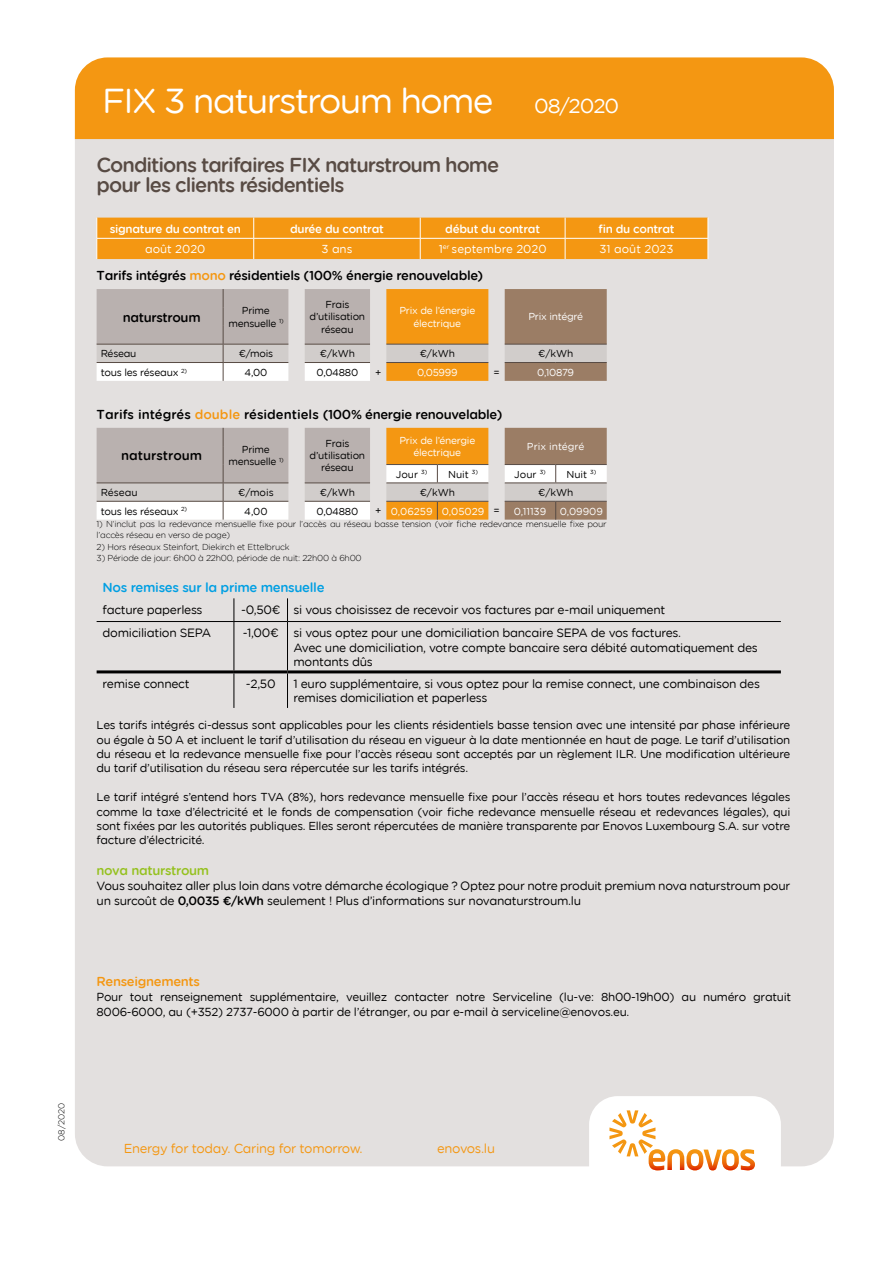
<style>
.page{position:relative;width:893px;height:1263px;background:#fff}
.page>*{position:absolute;margin:0;border:0;box-sizing:border-box;transform-origin:0 0}
.t1{font:34.5px "Gotham Rounded Book Enovos";letter-spacing:-.05em;color:#fff}
.t2{font:20.1px/20.1px "Gotham Rounded Medium Enovos";letter-spacing:-.05em;color:#584b44}
.t3{font:13.05px "Gotham Rounded Medium Enovos";letter-spacing:-.025em;color:#009fe3}
.t4{font:12.9px "Gotham Rounded Medium Enovos";color:#000}
.t5{font:12.9px "Gotham Rounded Medium Enovos";letter-spacing:-.025em;color:#000}
.t6{font:12.9px "Gotham Rounded Book Enovos";letter-spacing:-.025em;color:#f49712}
.t7{font:12.9px "Gotham Rounded Medium Enovos";letter-spacing:-.025em;color:#95c11f}
.t8{font:12.9px "Gotham Rounded Medium Enovos";letter-spacing:-.025em;color:#f49712}
.t9{font:12px/14.4px "Gotham Rounded Book Enovos";letter-spacing:-.025em;color:#000}
.t10{font:11.7px/14.5px "Gotham Rounded Book Enovos";letter-spacing:-.025em;color:#000}
.t11{font:11.55px/14.4px "Gotham Rounded Book Enovos";letter-spacing:-.025em;color:#000;text-align:justify}
.t12{font:11.55px "Gotham Rounded Medium Enovos";letter-spacing:-.025em;color:#fff}
.t13{font:11.55px "Gotham Rounded Book Enovos";color:#fff}
.t14{font:10.2px "Gotham Rounded Book Enovos";letter-spacing:-.025em;color:#000}
.t15{font:10.05px/12.1px "Gotham Rounded Book Enovos";letter-spacing:-.025em;color:#000;text-align:center}
.t16{font:10.05px/12.1px "Gotham Rounded Book Enovos";letter-spacing:-.025em;color:#fff;text-align:center}
.t17{font:10.05px "Gotham Rounded Book Enovos";color:#fff}
.t18{font:8.7px/11.6px "Gotham Rounded Light Enovos";letter-spacing:-.025em;color:#000}
.s1{font-size:20.1px}
.s2{color:#f49712}
.s3{color:#000}
.s4{font-family:"Gotham Rounded Medium Enovos"}
</style>
<div class="page">
<div style="left:75px;top:139px;width:759px;height:1027px;background:#e3e0df"></div>
<div style="left:97px;top:218px;width:612px;height:41px;background:#f49712"></div>
<hr style="left:97px;top:238px;width:157px;height:1px;background:#fff">
<hr style="left:254px;top:238px;width:166px;height:1px;background:#fff">
<hr style="left:420px;top:238px;width:145px;height:1px;background:#fff">
<hr style="left:565px;top:238px;width:143px;height:1px;background:#fff">
<div style="left:75px;top:57px;width:759px;height:82px;background:#f49712"></div>
<div style="left:589px;top:1096px;width:192px;height:102px;background:#fff;border-radius:29px"></div>
<svg style="left:609px;top:1110px;width:146px;height:60px"></svg>
<hr style="left:97px;top:621px;width:137px;height:1px;background:#000">
<hr style="left:234px;top:621px;width:53px;height:1px;background:#000">
<hr style="left:287px;top:621px;width:494px;height:1px;background:#000">
<svg style="left:234px;top:598px;width:1px;height:23px"></svg>
<svg style="left:287px;top:598px;width:1px;height:23px"></svg>
<hr style="left:234px;top:622px;width:1px;height:48px;background:#000">
<hr style="left:287px;top:622px;width:1px;height:48px;background:#000">
<hr style="left:234px;top:673px;width:1px;height:35px;background:#000">
<hr style="left:287px;top:673px;width:1px;height:35px;background:#000">
<hr style="left:97px;top:670px;width:137px;height:3px;background:#000">
<hr style="left:234px;top:670px;width:53px;height:3px;background:#000">
<hr style="left:287px;top:670px;width:494px;height:3px;background:#000">
<div style="left:305px;top:289px;width:65px;height:55px;background:#b9b1af"></div>
<svg style="left:288px;top:344px;width:217px;height:18px;background:#d8d5d3"></svg>
<svg style="left:288px;top:362px;width:217px;height:158px;background:#dcd8d7"></svg>
<hr style="left:305px;top:344px;width:65px;height:1px;background:#584b44">
<hr style="left:305px;top:362px;width:65px;height:1px;background:#584b44">
<hr style="left:305px;top:482px;width:65px;height:1px;background:#584b44">
<svg style="left:97px;top:289px;width:191px;height:231px"></svg>
<hr style="left:305px;top:501px;width:65px;height:1px;background:#584b44">
<svg style="left:505px;top:289px;width:102px;height:231px;background:#b7a598"></svg>
<svg style="left:386px;top:289px;width:102px;height:231px;background:#e8b46b"></svg>
<h1 class="t1" style="left:102px;top:77px;width:519px">FIX 3 naturstroum home <span class="s1">08/2020</span></h1>
<h2 class="t2" style="left:97px;top:153px;width:404px">Conditions tarifaires FIX naturstroum home pour les clients résidentiels</h2>
<p class="t12" style="left:110px;top:220px;width:133px">signature du contrat en</p>
<p class="t12" style="left:290px;top:220px;width:95px">durée du contrat</p>
<p class="t12" style="left:445px;top:220px;width:96px">début du contrat</p>
<p class="t12" style="left:598px;top:220px;width:78px">fin du contrat</p>
<p class="t13" style="left:145px;top:241px;width:62px">août 2020</p>
<p class="t13" style="left:321px;top:241px;width:32px">3 ans</p>
<p class="t13" style="left:439px;top:241px;width:109px">1<sup>er</sup> septembre 2020</p>
<p class="t13" style="left:600px;top:241px;width:75px">31 août 2023</p>
<p class="t5" style="left:97px;top:266px;width:388px">Tarifs intégrés <span class="s2">mono</span> résidentiels (100% énergie renouvelable)</p>
<p class="t5" style="left:123px;top:308px;width:79px">naturstroum</p>
<p class="t15" style="left:228px;top:304px;width:57px">Prime mensuelle <sup>1)</sup></p>
<p class="t15" style="left:310px;top:298px;width:57px">Frais d’utilisation réseau</p>
<p class="t16" style="left:399px;top:304px;width:77px">Prix de l’énergie électrique</p>
<p class="t16" style="left:528px;top:310px;width:56px">Prix intégré</p>
<p class="t15" style="left:101px;top:347px;width:37px">Réseau</p>
<p class="t15" style="left:239px;top:347px;width:36px">€/mois</p>
<p class="t15" style="left:320px;top:347px;width:37px">€/kWh</p>
<p class="t15" style="left:420px;top:347px;width:37px">€/kWh</p>
<p class="t15" style="left:538px;top:347px;width:37px">€/kWh</p>
<p class="t14" style="left:101px;top:365px;width:88px">tous les réseaux <sup>2)</sup></p>
<p class="t15" style="left:245px;top:366px;width:24px">4,00</p>
<p class="t15" style="left:317px;top:366px;width:43px">0,04880</p>
<p class="t15" style="left:375px;top:366px;width:8px">+</p>
<p class="t16" style="left:417px;top:366px;width:42px">0,05999</p>
<p class="t15" style="left:493px;top:366px;width:8px">=</p>
<p class="t16" style="left:537px;top:366px;width:38px">0,10879</p>
<p class="t4" style="left:97px;top:405px;width:407px">Tarifs intégrés <span class="s2">double</span> résidentiels (100% énergie renouvelable)</p>
<p class="t4" style="left:121px;top:447px;width:83px">naturstroum</p>
<p class="t15" style="left:228px;top:443px;width:57px">Prime mensuelle <sup>1)</sup></p>
<p class="t15" style="left:310px;top:437px;width:57px">Frais d’utilisation réseau</p>
<p class="t16" style="left:399px;top:434px;width:77px">Prix de l’énergie électrique</p>
<p class="t17" style="left:527px;top:440px;width:59px">Prix intégré</p>
<p class="t15" style="left:396px;top:468px;width:33px">Jour <sup>3)</sup></p>
<p class="t15" style="left:448px;top:468px;width:32px">Nuit <sup>3)</sup></p>
<p class="t15" style="left:514px;top:468px;width:33px">Jour <sup>3)</sup></p>
<p class="t15" style="left:566px;top:468px;width:32px">Nuit <sup>3)</sup></p>
<p class="t15" style="left:101px;top:486px;width:39px">Réseau</p>
<p class="t15" style="left:238px;top:486px;width:37px">€/mois</p>
<p class="t15" style="left:320px;top:486px;width:37px">€/kWh</p>
<p class="t15" style="left:420px;top:486px;width:37px">€/kWh</p>
<p class="t15" style="left:538px;top:486px;width:37px">€/kWh</p>
<p class="t14" style="left:101px;top:504px;width:88px">tous les réseaux <sup>2)</sup></p>
<p class="t15" style="left:244px;top:505px;width:25px">4,00</p>
<p class="t15" style="left:317px;top:505px;width:43px">0,04880</p>
<p class="t17" style="left:375px;top:504px;width:126px"><span class="s3">+</span> 0,06259 0,05029 <span class="s3">=</span></p>
<p class="t16" style="left:514px;top:505px;width:34px">0,11139</p>
<p class="t16" style="left:560px;top:505px;width:45px">0,09909</p>
<p class="t18" style="left:97px;top:517px;width:512px">1) N’inclut pas la redevance mensuelle fixe pour l’accès au réseau basse tension (voir fiche redevance mensuelle fixe pour l’accès réseau en verso de page)</p>
<p class="t18" style="left:97px;top:540px;width:195px">2) Hors réseaux Steinfort, Diekirch et Ettelbruck</p>
<p class="t18" style="left:97px;top:552px;width:267px">3) Période de jour: 6h00 à 22h00, période de nuit: 22h00 à 6h00</p>
<p class="t3" style="left:103px;top:578px;width:224px">Nos remises sur la prime mensuelle</p>
<p class="t9" style="left:103px;top:602px;width:101px">facture paperless</p>
<p class="t9" style="left:241px;top:602px;width:426px">-0,50€ si vous choisissez de recevoir vos factures par e-mail uniquement</p>
<p class="t9" style="left:103px;top:625px;width:110px">domiciliation SEPA</p>
<p class="t9" style="left:293px;top:625px;width:466px;text-indent:-51px">-1,00€ si vous optez pour une domiciliation bancaire SEPA de vos factures.<br>Avec une domiciliation, votre compte bancaire sera débité automatiquement des montants dûs</p>
<p class="t9" style="left:103px;top:675px;width:89px">remise connect</p>
<p class="t9" style="left:246px;top:675px;width:31px">-2,50</p>
<p class="t9" style="left:293px;top:675px;width:468px">1 euro supplémentaire, si vous optez pour la remise connect, une combinaison des remises domiciliation et paperless</p>
<p class="t11" style="left:97px;top:717px;width:695px">Les tarifs intégrés ci-dessus sont applicables pour les clients résidentiels basse tension avec une intensité par phase inférieure ou égale à 50 A et incluent le tarif d’utilisation du réseau en vigueur à la date mentionnée en haut de page. Le tarif d’utilisation du réseau et la redevance mensuelle fixe pour l’accès réseau sont acceptés par un règlement ILR. Une modification ultérieure du tarif d’utilisation du réseau sera répercutée sur les tarifs intégrés.</p>
<p class="t11" style="left:97px;top:789px;width:695px">Le tarif intégré s’entend hors TVA (8%), hors redevance mensuelle fixe pour l’accès réseau et hors toutes redevances légales comme la taxe d’électricité et le fonds de compensation (voir fiche redevance mensuelle réseau et redevances légales), qui sont fixées par les autorités publiques. Elles seront répercutées de manière transparente par Enovos Luxembourg S.A. sur votre facture d’électricité.</p>
<p class="t7" style="left:97px;top:861px;width:114px">nova naturstroum</p>
<p class="t9" style="left:97px;top:877px;width:695px;line-height:15px">Vous souhaitez aller plus loin dans votre démarche écologique ? Optez pour notre produit premium nova naturstroum pour un surcoût de <span class="s4">0,0035 €/kWh</span> seulement ! Plus d’informations sur novanaturstroum.lu</p>
<p class="t8" style="left:97px;top:973px;width:105px">Renseignements</p>
<p class="t10" style="left:97px;top:989px;width:696px">Pour tout renseignement supplémentaire, veuillez contacter notre Serviceline (lu-ve: 8h00-19h00) au numéro gratuit<br>8006-6000, au (+352) 2737-6000 à partir de l’étranger, ou par e-mail à serviceline@enovos.eu.</p>
<p class="t18" style="left:55px;top:1141px;width:40px;rotate:-90deg">08/2020</p>
<p class="t6" style="left:124px;top:1140px;width:240px">Energy for today. Caring for tomorrow.</p>
<p class="t6" style="left:437px;top:1140px;width:59px">enovos.lu</p>
</div>
